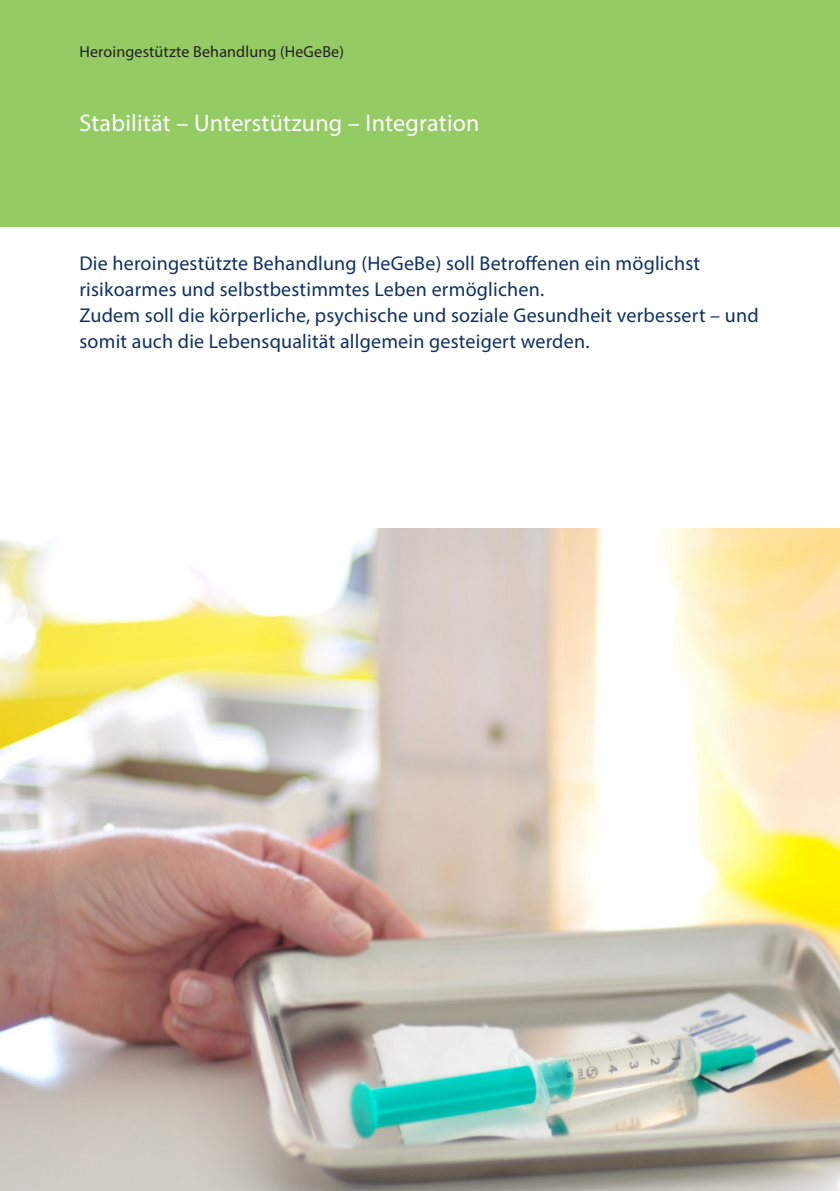
<style>
.page{position:relative;width:840px;height:1191px;background:#fff}
.page>*{position:absolute;margin:0;border:0;box-sizing:border-box;transform-origin:0 0}
.t1{font:24px "Myriad Pro";letter-spacing:.01em;color:#fff}
.t2{font:20px/26px "Myriad Pro";letter-spacing:.01em;color:#0d3166}
.t3{font:16px "Myriad Pro";letter-spacing:.01em;color:#231f20}
</style>
<div class="page">
<div style="left:0;top:0;width:839px;height:227px;background:#94cb64"></div>
<img style="left:0;top:528px;width:839px;height:663px">
<p class="t3" style="left:79px;top:42px;width:266px">Heroingestützte Behandlung (HeGeBe)</p>
<p class="t1" style="left:79px;top:109px;width:401px">Stabilität – Unterstützung – Integration</p>
<p class="t2" style="left:79px;top:250px;width:680px">Die heroingestützte Behandlung (HeGeBe) soll Betroffenen ein möglichst risikoarmes und selbstbestimmtes Leben ermöglichen.<br>Zudem soll die körperliche, psychische und soziale Gesundheit verbessert – und somit auch die Lebensqualität allgemein gesteigert werden.</p>
</div>
